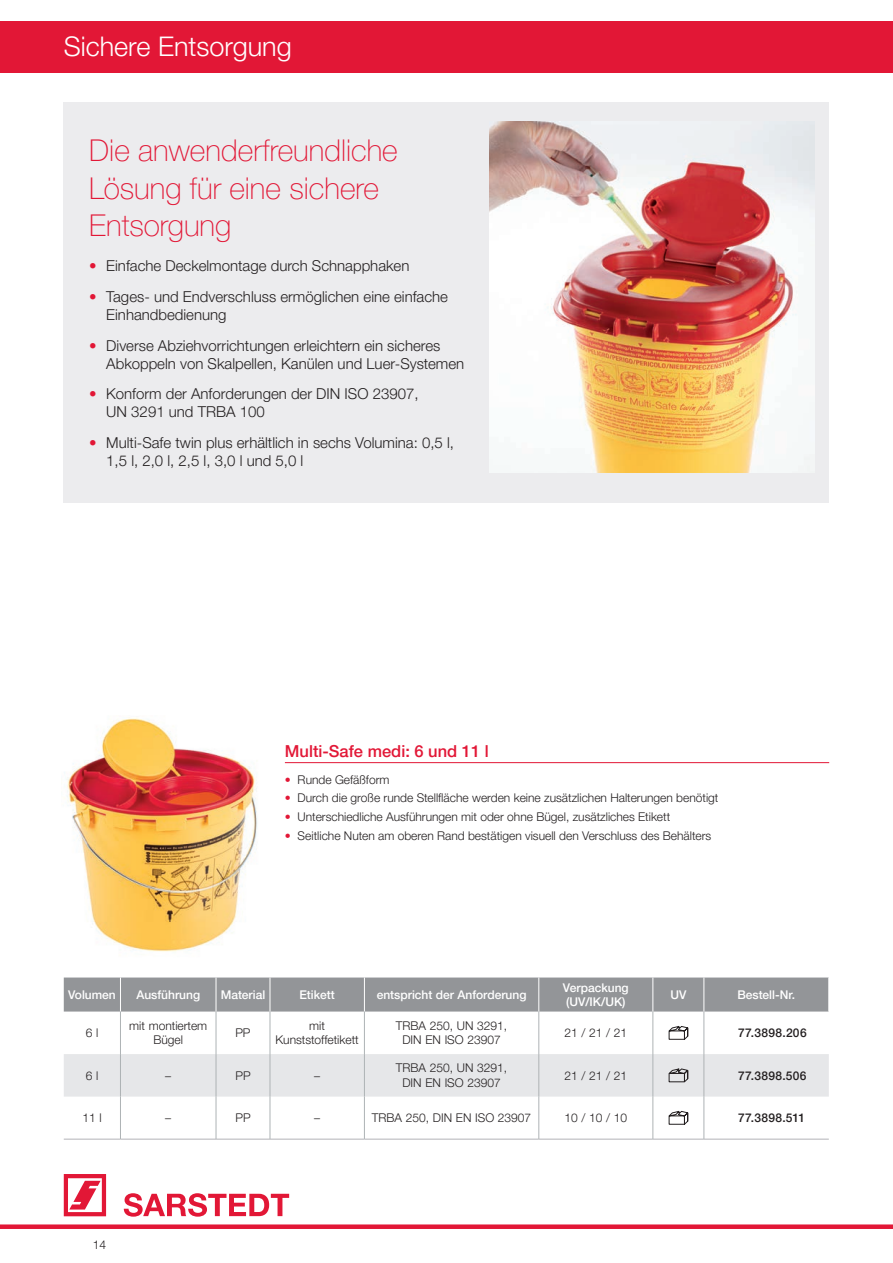
<style>
.page{position:relative;width:893px;height:1263px;background:#fff}
.page>*{position:absolute;margin:0;border:0;box-sizing:border-box;transform-origin:0 0}
.t1{font:100 30px/37.5px "Helvetica Neue LTW1 G";color:#e21736}
.t2{font:300 27px "Helvetica Neue LTW1 G";color:#fff}
.t3{font:500 16.5px "Helvetica Neue LTW1 G";color:#e21736}
.t4{font:300 15px/18px "Helvetica Neue LTW1 G";color:#231f20}
.t5{font:300 12px/14.4px "Helvetica Neue LTW1 G";color:#231f20;text-align:center}
.t6{font:500 12px/14.2px "Helvetica Neue LTW1 G";color:#fff}
.t7{font:500 12px "Helvetica Neue LTW1 G";letter-spacing:.025em;color:#231f20}
.s1{color:#e21736}
</style>
<div class="page">
<div style="left:0;top:1224px;width:893px;height:5px;background:#e21736"></div>
<div style="left:0;top:21px;width:893px;height:51px;background:#e21736"></div>
<svg style="left:64px;top:1174px;width:42px;height:42px"></svg>
<svg style="left:124px;top:1193px;width:165px;height:24px"></svg>
<hr style="left:285px;top:762px;width:544px;height:1px;background:#e21736">
<img style="left:64px;top:718px;width:194px;height:234px">
<div style="left:64px;top:977px;width:764px;height:34px;background:#939598"></div>
<hr style="left:64px;top:1139px;width:56px;height:1px;background:#b2b3b7">
<hr style="left:120px;top:1139px;width:96px;height:1px;background:#b2b3b7">
<hr style="left:216px;top:1139px;width:54px;height:1px;background:#b2b3b7">
<hr style="left:270px;top:1139px;width:94px;height:1px;background:#b2b3b7">
<hr style="left:364px;top:1139px;width:175px;height:1px;background:#b2b3b7">
<hr style="left:539px;top:1139px;width:114px;height:1px;background:#b2b3b7">
<hr style="left:653px;top:1139px;width:51px;height:1px;background:#b2b3b7">
<hr style="left:704px;top:1139px;width:125px;height:1px;background:#b2b3b7">
<hr style="left:120px;top:977px;width:1px;height:34px;background:#fff">
<hr style="left:216px;top:977px;width:1px;height:34px;background:#fff">
<hr style="left:270px;top:977px;width:1px;height:34px;background:#fff">
<hr style="left:364px;top:977px;width:1px;height:34px;background:#fff">
<hr style="left:538px;top:977px;width:1px;height:34px;background:#fff">
<hr style="left:652px;top:977px;width:1px;height:34px;background:#fff">
<hr style="left:703px;top:977px;width:1px;height:34px;background:#fff">
<hr style="left:120px;top:1011px;width:1px;height:43px;background:#aeb3b5">
<hr style="left:216px;top:1011px;width:1px;height:43px;background:#aeb3b5">
<hr style="left:270px;top:1011px;width:1px;height:43px;background:#aeb3b5">
<hr style="left:364px;top:1011px;width:1px;height:43px;background:#aeb3b5">
<hr style="left:538px;top:1011px;width:1px;height:43px;background:#aeb3b5">
<hr style="left:652px;top:1011px;width:1px;height:43px;background:#aeb3b5">
<hr style="left:703px;top:1011px;width:1px;height:43px;background:#aeb3b5">
<hr style="left:120px;top:1096px;width:1px;height:43px;background:#aeb3b5">
<hr style="left:216px;top:1096px;width:1px;height:43px;background:#aeb3b5">
<hr style="left:270px;top:1096px;width:1px;height:43px;background:#aeb3b5">
<hr style="left:364px;top:1096px;width:1px;height:43px;background:#aeb3b5">
<hr style="left:538px;top:1096px;width:1px;height:43px;background:#aeb3b5">
<hr style="left:652px;top:1096px;width:1px;height:43px;background:#aeb3b5">
<hr style="left:703px;top:1096px;width:1px;height:43px;background:#aeb3b5">
<svg style="left:668px;top:1026px;width:20px;height:14px"></svg>
<div style="left:64px;top:1054px;width:765px;height:42px;background:#e6e7e9"></div>
<svg style="left:668px;top:1111px;width:20px;height:14px"></svg>
<div style="left:64px;top:102px;width:765px;height:401px;background:#ececee"></div>
<img style="left:489px;top:121px;width:325px;height:351px">
<h2 class="t2" style="left:64px;top:30px;width:229px">Sichere Entsorgung</h2>
<h1 class="t1" style="left:89px;top:132px;width:310px">Die anwenderfreundliche<br>Lösung für eine sichere<br>Entsorgung</h1>
<p class="t4" style="left:89px;top:257px;width:322px"><span class="s1">•</span> Einfache Deckelmontage durch Schnapphaken</p>
<p class="t4" style="left:106px;top:287px;width:343px;text-indent:-17px"><span class="s1">•</span> Tages- und Endverschluss ermöglichen eine einfache<br>Einhandbedienung</p>
<p class="t4" style="left:106px;top:336px;width:359px;text-indent:-17px"><span class="s1">•</span> Diverse Abziehvorrichtungen erleichtern ein sicheres<br>Abkoppeln von Skalpellen, Kanülen und Luer-Systemen</p>
<p class="t4" style="left:106px;top:385px;width:314px;text-indent:-17px"><span class="s1">•</span> Konform der Anforderungen der DIN ISO 23907,<br>UN 3291 und TRBA 100</p>
<p class="t4" style="left:106px;top:434px;width:349px;text-indent:-17px"><span class="s1">•</span> Multi-Safe twin plus erhältlich in sechs Volumina: 0,5 l,<br>1,5 l, 2,0 l, 2,5 l, 3,0 l und 5,0 l</p>
<h3 class="t3" style="left:285px;top:741px;width:205px">Multi-Safe medi: 6 und 11 l</h3>
<p class="t5" style="left:285px;top:772px;width:106px"><span class="s1">•</span> Runde Gefäßform</p>
<p class="t5" style="left:285px;top:791px;width:435px"><span class="s1">•</span> Durch die große runde Stellfläche werden keine zusätzlichen Halterungen benötigt</p>
<p class="t5" style="left:285px;top:809px;width:387px"><span class="s1">•</span> Unterschiedliche Ausführungen mit oder ohne Bügel, zusätzliches Etikett</p>
<p class="t5" style="left:285px;top:828px;width:428px"><span class="s1">•</span> Seitliche Nuten am oberen Rand bestätigen visuell den Verschluss des Behälters</p>
<p class="t6" style="left:68px;top:987px;width:49px">Volumen</p>
<p class="t6" style="left:136px;top:987px;width:65px">Ausführung</p>
<p class="t6" style="left:221px;top:987px;width:46px">Material</p>
<p class="t6" style="left:300px;top:987px;width:37px">Etikett</p>
<p class="t6" style="left:377px;top:987px;width:151px">entspricht der Anforderung</p>
<p class="t6" style="left:563px;top:980px;width:67px">Verpackung (UV/IK/UK)</p>
<p class="t6" style="left:670px;top:987px;width:17px">UV</p>
<p class="t6" style="left:737px;top:987px;width:59px">Bestell-Nr.</p>
<p class="t5" style="left:86px;top:1025px;width:14px">6 l</p>
<p class="t5" style="left:129px;top:1018px;width:79px">mit montiertem<br>Bügel</p>
<p class="t5" style="left:235px;top:1025px;width:17px">PP</p>
<p class="t5" style="left:276px;top:1018px;width:85px">mit<br>Kunststoffetikett</p>
<p class="t5" style="left:396px;top:1018px;width:113px">TRBA 250, UN 3291,<br>DIN EN ISO 23907</p>
<p class="t5" style="left:564px;top:1025px;width:64px">21 / 21 / 21</p>
<p class="t7" style="left:738px;top:1025px;width:70px">77.3898.206</p>
<p class="t5" style="left:86px;top:1068px;width:14px">6 l</p>
<p class="t5" style="left:165px;top:1068px;width:7px">–</p>
<p class="t5" style="left:235px;top:1068px;width:17px">PP</p>
<p class="t5" style="left:314px;top:1068px;width:7px">–</p>
<p class="t5" style="left:396px;top:1061px;width:113px">TRBA 250, UN 3291,<br>DIN EN ISO 23907</p>
<p class="t5" style="left:564px;top:1068px;width:64px">21 / 21 / 21</p>
<p class="t7" style="left:738px;top:1068px;width:70px">77.3898.506</p>
<p class="t5" style="left:83px;top:1110px;width:21px">11 l</p>
<p class="t5" style="left:165px;top:1110px;width:7px">–</p>
<p class="t5" style="left:235px;top:1110px;width:17px">PP</p>
<p class="t5" style="left:314px;top:1110px;width:7px">–</p>
<p class="t5" style="left:372px;top:1110px;width:161px">TRBA 250, DIN EN ISO 23907</p>
<p class="t5" style="left:564px;top:1110px;width:64px">10 / 10 / 10</p>
<p class="t7" style="left:738px;top:1110px;width:68px">77.3898.511</p>
<p class="t5" style="left:93px;top:1238px;width:15px">14</p>
</div>
